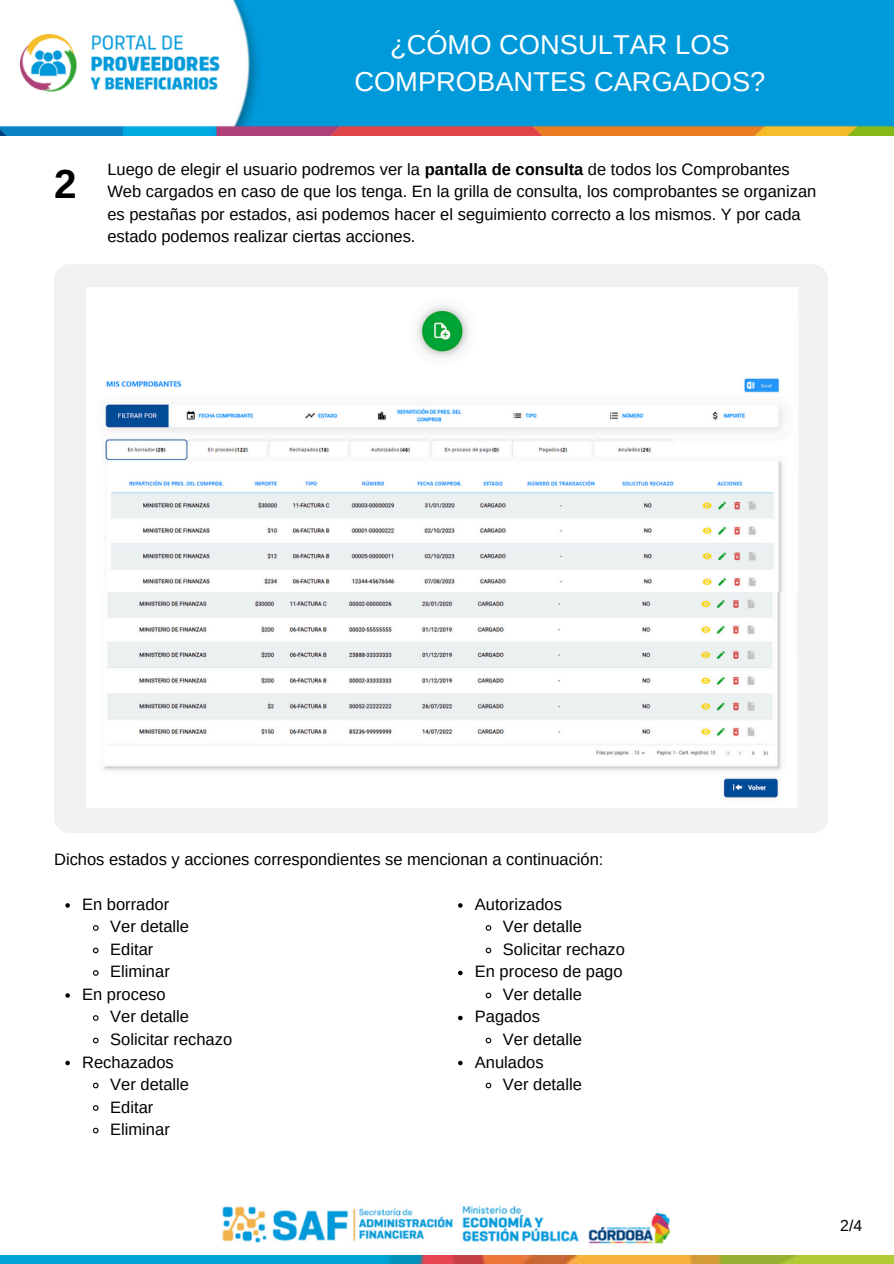
<style>
.page{position:relative;width:894px;height:1264px;background:#fff}
.page>*{position:absolute;margin:0;border:0;box-sizing:border-box;transform-origin:0 0}
.t1{font:700 40.35px "Arimo";color:#000}
.t2{font:27.3px/37.2px "Arimo";color:#fff;text-align:center}
.t3{font:16.5px/22.5px "Arimo";color:#000}
.t4{font:15.9px "Arimo";color:#000}
.s1{font-weight:700}
</style>
<div class="page">
<div style="left:0;top:0;width:893px;height:129px;background:#009ada"></div>
<img style="left:0;top:0;width:258px;height:116px">
<img style="left:0;top:116px;width:893px;height:19px">
<img style="left:20px;top:35px;width:199px;height:59px">
<div style="left:54px;top:264px;width:773px;height:569px;background:#f1f1f1;border-radius:16px"></div>
<img style="left:86px;top:287px;width:712px;height:520px">
<svg style="left:65px;top:903px;width:5px;height:4px"></svg>
<svg style="left:93px;top:925px;width:6px;height:6px"></svg>
<svg style="left:92px;top:947px;width:7px;height:7px"></svg>
<svg style="left:93px;top:970px;width:6px;height:6px"></svg>
<svg style="left:65px;top:993px;width:5px;height:4px"></svg>
<svg style="left:93px;top:1015px;width:6px;height:6px"></svg>
<svg style="left:92px;top:1037px;width:7px;height:7px"></svg>
<svg style="left:65px;top:1060px;width:5px;height:5px"></svg>
<svg style="left:92px;top:1082px;width:7px;height:7px"></svg>
<svg style="left:93px;top:1105px;width:6px;height:6px"></svg>
<svg style="left:92px;top:1127px;width:7px;height:7px"></svg>
<svg style="left:458px;top:903px;width:4px;height:4px"></svg>
<svg style="left:485px;top:925px;width:7px;height:6px"></svg>
<svg style="left:485px;top:947px;width:7px;height:7px"></svg>
<svg style="left:458px;top:970px;width:4px;height:5px"></svg>
<svg style="left:485px;top:992px;width:7px;height:7px"></svg>
<svg style="left:458px;top:1015px;width:4px;height:5px"></svg>
<svg style="left:485px;top:1037px;width:7px;height:7px"></svg>
<svg style="left:458px;top:1060px;width:4px;height:5px"></svg>
<svg style="left:485px;top:1082px;width:7px;height:7px"></svg>
<img style="left:0;top:1255px;width:893px;height:8px">
<img style="left:222px;top:1205px;width:449px;height:39px">
<p class="t1" style="left:54px;top:162px;width:24px">2</p>
<p class="t2" style="left:354px;top:26px;width:412px">¿CÓMO CONSULTAR LOS<br>COMPROBANTES CARGADOS?</p>
<p class="t3" style="left:107px;top:158px;width:710px">Luego de elegir el usuario podremos ver la <span class="s1">pantalla de consulta</span> de todos los Comprobantes Web cargados en caso de que los tenga. En la grilla de consulta, los comprobantes se organizan es pestañas por estados, asi podemos hacer el seguimiento correcto a los mismos. Y por cada estado podemos realizar ciertas acciones.</p>
<p class="t3" style="left:54px;top:848px;width:551px">Dichos estados y acciones correspondientes se mencionan a continuación:</p>
<p class="t3" style="left:82px;top:893px;width:89px">En borrador</p>
<p class="t3" style="left:110px;top:915px;width:80px">Ver detalle</p>
<p class="t3" style="left:110px;top:938px;width:45px">Editar</p>
<p class="t3" style="left:110px;top:960px;width:61px">Eliminar</p>
<p class="t3" style="left:82px;top:983px;width:85px">En proceso</p>
<p class="t3" style="left:110px;top:1005px;width:80px">Ver detalle</p>
<p class="t3" style="left:110px;top:1028px;width:123px">Solicitar rechazo</p>
<p class="t3" style="left:82px;top:1050px;width:93px">Rechazados</p>
<p class="t3" style="left:110px;top:1073px;width:80px">Ver detalle</p>
<p class="t3" style="left:110px;top:1095px;width:45px">Editar</p>
<p class="t3" style="left:110px;top:1118px;width:61px">Eliminar</p>
<p class="t3" style="left:474px;top:893px;width:89px">Autorizados</p>
<p class="t3" style="left:503px;top:915px;width:80px">Ver detalle</p>
<p class="t3" style="left:503px;top:938px;width:123px">Solicitar rechazo</p>
<p class="t3" style="left:474px;top:960px;width:149px">En proceso de pago</p>
<p class="t3" style="left:503px;top:983px;width:80px">Ver detalle</p>
<p class="t3" style="left:474px;top:1005px;width:67px">Pagados</p>
<p class="t3" style="left:503px;top:1028px;width:80px">Ver detalle</p>
<p class="t3" style="left:474px;top:1050px;width:70px">Anulados</p>
<p class="t3" style="left:503px;top:1073px;width:80px">Ver detalle</p>
<p class="t4" style="left:840px;top:1216px;width:23px">2/4</p>
</div>
